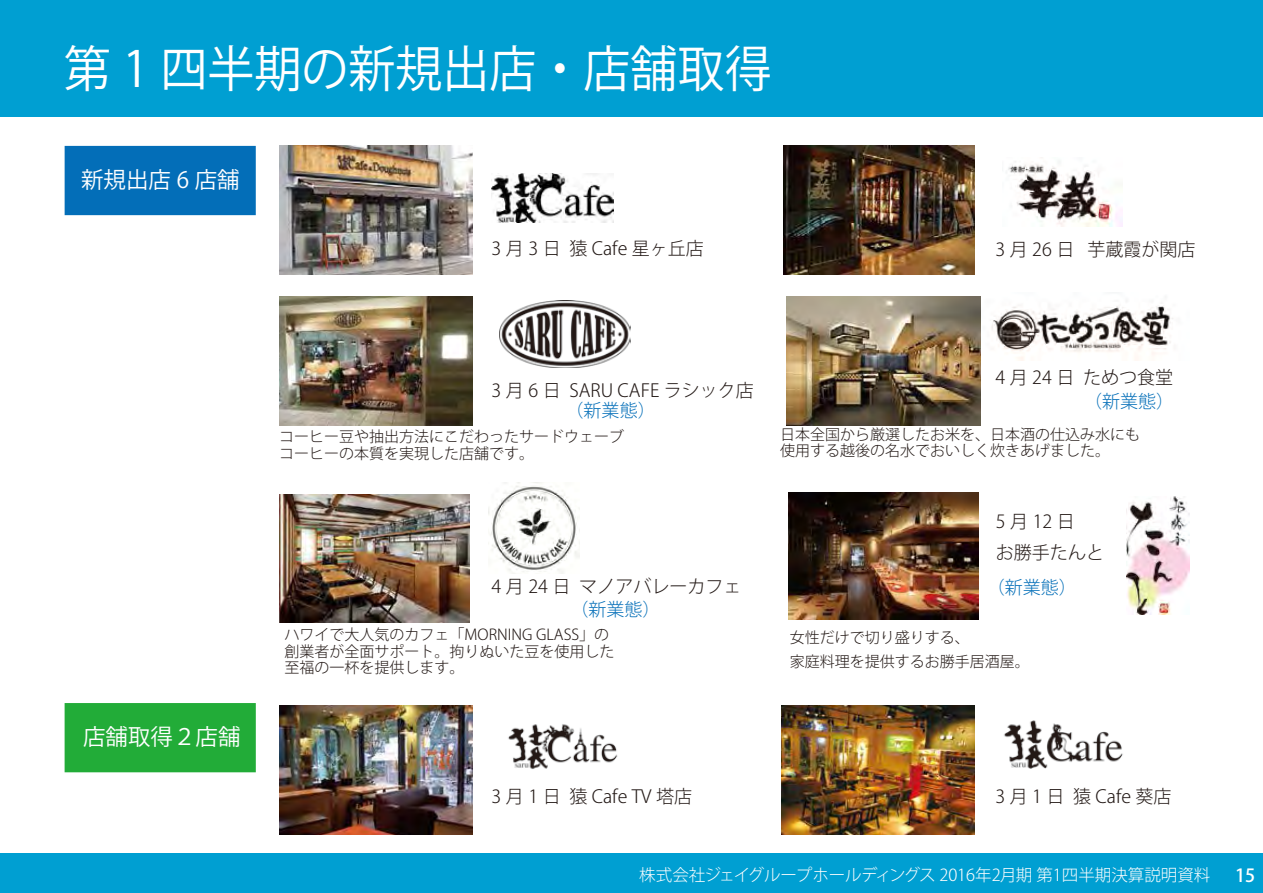
<style>
.page{position:relative;width:1263px;height:893px;background:#009fd2}
.page>*{position:absolute;margin:0;border:0;box-sizing:border-box;transform-origin:0 0}
.t1{font:49.5px "Koz Go Pro";color:#fff;scale:.95 1}
.t2{font:22.5px "Koz Go Pro";color:#fff}
.t3{font:300 18px/31.5px "Koz Go Pro";color:#221815}
.t4{font:300 18px "Koz Go Pro";color:#036eb8}
.t5{font:500 18px "Koz Go Pro";color:#fff}
.t6{font:300 16.5px "Koz Go Pro";color:#fff}
.t7{font:300 15px/16.5px "Koz Go Pro";color:#221815}
</style>
<div class="page">
<div style="left:0;top:117px;width:1263px;height:735px;background:#fff"></div>
<img style="left:500px;top:300px;width:130px;height:67px">
<img style="left:1008px;top:161px;width:114px;height:65px">
<img style="left:1127px;top:497px;width:62px;height:118px">
<img style="left:979px;top:296px;width:194px;height:65px">
<img style="left:492px;top:174px;width:121px;height:49px">
<img style="left:488px;top:482px;width:91px;height:91px">
<div style="left:65px;top:146px;width:191px;height:69px;background:#036eb8"></div>
<div style="left:65px;top:703px;width:191px;height:69px;background:#22ac38"></div>
<img style="left:508px;top:724px;width:110px;height:45px">
<img style="left:1004px;top:720px;width:119px;height:49px">
<img style="left:279px;top:146px;width:193px;height:128px">
<img style="left:787px;top:297px;width:193px;height:128px">
<img style="left:783px;top:146px;width:192px;height:128px">
<img style="left:279px;top:297px;width:193px;height:128px">
<img style="left:279px;top:494px;width:191px;height:129px">
<img style="left:782px;top:706px;width:193px;height:128px">
<img style="left:279px;top:706px;width:193px;height:128px">
<img style="left:788px;top:492px;width:190px;height:127px">
<h1 class="t1" style="left:64px;top:37px;width:747px">第 1 四半期の新規出店・店舗取得</h1>
<h2 class="t2" style="left:81px;top:165px;width:160px">新規出店 6 店舗</h2>
<p class="t3" style="left:492px;top:233px;width:214px">3 月 3 日 猿 Cafe 星ヶ丘店</p>
<p class="t3" style="left:995px;top:234px;width:202px">3 月 26 日 芋蔵霞が関店</p>
<h2 class="t2" style="left:83px;top:722px;width:159px">店舗取得２店舗</h2>
<p class="t3" style="left:492px;top:374px;width:264px">3 月 6 日 SARU CAFE ラシック店</p>
<p class="t4" style="left:566px;top:399px;width:92px">（新業態）</p>
<p class="t3" style="left:995px;top:362px;width:179px">4 月 24 日 ためつ食堂</p>
<p class="t4" style="left:1084px;top:390px;width:92px">（新業態）</p>
<p class="t7" style="left:279px;top:429px;width:347px">コーヒー豆や抽出方法にこだわったサードウェーブコーヒーの本質を実現した店舗です。</p>
<p class="t7" style="left:780px;top:426px;width:361px">日本全国から厳選したお米を、日本酒の仕込み水にも使用する越後の名水でおいしく炊きあげました。</p>
<p class="t3" style="left:492px;top:571px;width:251px">4 月 24 日 マノアバレーカフェ</p>
<p class="t7" style="left:285px;top:627px;width:332px">ハワイで大人気のカフェ「MORNING GLASS」の創業者が全面サポート。拘りぬいた豆を使用した至福の一杯を提供します。</p>
<p class="t4" style="left:570px;top:597px;width:92px">（新業態）</p>
<p class="t3" style="left:996px;top:505px;width:110px">5月12日<br>お勝手たんと</p>
<p class="t4" style="left:987px;top:576px;width:92px">（新業態）</p>
<p class="t7" style="left:790px;top:626px;width:241px;line-height:23.1px">女性だけで切り盛りする、<br>家庭料理を提供するお勝手居酒屋。</p>
<p class="t3" style="left:492px;top:781px;width:202px">3 月 1 日 猿 Cafe TV 塔店</p>
<p class="t3" style="left:995px;top:781px;width:178px">3 月 1 日 猿 Cafe 葵店</p>
<p class="t6" style="left:639px;top:864px;width:573px">株式会社ジェイグループホールディングス 2016年2月期 第1四半期決算説明資料</p>
<p class="t5" style="left:1235px;top:864px;width:22px">15</p>
</div>
